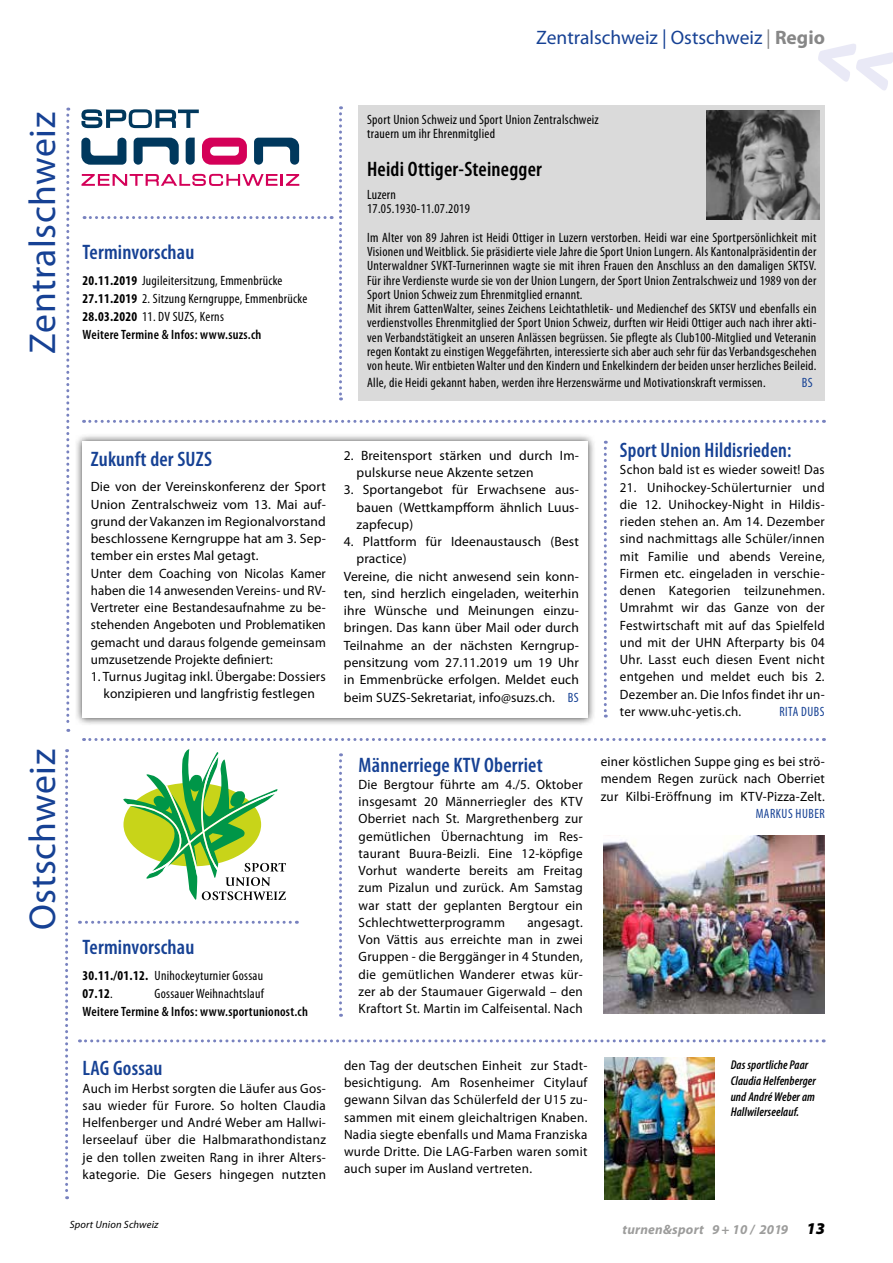
<style>
.page{position:relative;width:893px;height:1263px;background:#fff}
.page>*{position:absolute;margin:0;border:0;box-sizing:border-box;transform-origin:0 0}
.t1{font:37.5px "Myriad Pro";letter-spacing:.015em;color:#164194}
.t2{font:600 condensed 21px "Myriad Pro";letter-spacing:.01em;color:#164194}
.t3{font:600 condensed 21px "Myriad Pro";letter-spacing:.01em;color:#164194;scale:.96 1}
.t4{font:600 condensed 21px "Myriad Pro";letter-spacing:.01em;color:#000}
.t5{font:19.5px "Myriad Pro";color:#164194}
.t6{font:13.5px/17.2px "Myriad Pro";letter-spacing:.01em;color:#000;text-align:justify}
.t7{font:condensed 13.5px/14.2px "Myriad Pro";letter-spacing:.02em;color:#000}
.t8{font:13.5px/17.2px "Myriad Pro";letter-spacing:.01em;color:#000;text-align:justify;scale:.96 1}
.t9{font:600 condensed 13.5px "Myriad Pro";letter-spacing:.02em;color:#000}
.t10{font:italic 700 13.5px "Myriad Pro";letter-spacing:.015em;color:#9d9d9c}
.t11{font:condensed 13.5px "Myriad Pro";letter-spacing:.04em;color:#164194;scale:.96 1}
.t12{font:condensed 13.5px "Myriad Pro";letter-spacing:.04em;color:#164194}
.t13{font:italic 600 condensed 12.75px/15.8px "Myriad Pro";letter-spacing:.01em;color:#000}
.t14{font:italic 10.5px "Myriad Pro";letter-spacing:.015em;color:#000}
.s1{color:#878787}
.s2{font-weight:700;color:#878787}
.s3{font-weight:700}
.s4{font-weight:600}
.s5{font-stretch:condensed;color:#164194}
.s6{font-weight:900;font-size:16.5px;color:#000}
</style>
<div class="page">
<svg style="left:65px;top:749px;width:3px;height:450px"></svg>
<svg style="left:84px;top:738px;width:733px;height:3px"></svg>
<svg style="left:66px;top:108px;width:3px;height:624px"></svg>
<svg style="left:79px;top:921px;width:211px;height:3px"></svg>
<svg style="left:79px;top:1039px;width:738px;height:3px"></svg>
<svg style="left:339px;top:753px;width:3px;height:264px"></svg>
<svg style="left:123px;top:749px;width:163px;height:151px"></svg>
<svg style="left:84px;top:216px;width:241px;height:3px"></svg>
<svg style="left:202px;top:138px;width:45px;height:27px"></svg>
<svg style="left:82px;top:174px;width:217px;height:12px"></svg>
<svg style="left:254px;top:138px;width:45px;height:27px"></svg>
<svg style="left:81px;top:138px;width:45px;height:27px"></svg>
<svg style="left:134px;top:138px;width:45px;height:27px"></svg>
<svg style="left:186px;top:138px;width:9px;height:27px"></svg>
<svg style="left:81px;top:109px;width:118px;height:19px"></svg>
<svg style="left:84px;top:420px;width:733px;height:3px"></svg>
<svg style="left:339px;top:106px;width:3px;height:294px"></svg>
<svg style="left:604px;top:441px;width:3px;height:276px"></svg>
<div style="left:359px;top:105px;width:466px;height:295px;background:#dadada"></div>
<img style="left:706px;top:111px;width:113px;height:108px">
<div style="left:74px;top:433px;width:521px;height:293px;background:#000;opacity:.75"></div>
<div style="left:82px;top:441px;width:505px;height:276px;background:#fff"></div>
<img style="left:604px;top:835px;width:221px;height:178px">
<img style="left:604px;top:1057px;width:110px;height:142px">
<svg style="left:818px;top:44px;width:75px;height:47px"></svg>
<h3 class="t5" style="left:536px;top:27px;width:290px">Zentralschweiz | Ostschweiz <span class="s1">|</span> <span class="s2">Regio</span></h3>
<h1 class="t1" style="left:22px;top:354px;width:243px;rotate:-90deg">Zentralschweiz</h1>
<h2 class="t2" style="left:83px;top:240px;width:113px">Terminvorschau</h2>
<p class="t7" style="left:83px;top:272px;width:226px;line-height:18px"><span class="s3">20.11.2019</span> Jugileitersitzung, Emmenbrücke <span class="s3">27.11.2019</span> 2. Sitzung Kerngruppe, Emmenbrücke <span class="s3">28.03.2020</span> 11. DV SUZS, Kerns<br><span class="s4">Weitere Termine &amp; Infos: www.suzs.ch</span></p>
<p class="t7" style="left:367px;top:113px;width:233px">Sport Union Schweiz und Sport Union Zentralschweiz trauern um ihr Ehrenmitglied</p>
<h2 class="t4" style="left:367px;top:158px;width:176px">Heidi Ottiger-Steinegger</h2>
<p class="t7" style="left:367px;top:188px;width:104px">Luzern<br>17.05.1930-11.07.2019</p>
<p class="t7" style="left:367px;top:231px;width:451px">Im Alter von 89 Jahren ist Heidi Ottiger in Luzern verstorben. Heidi war eine Sportpersönlichkeit mit Visionen und Weitblick. Sie präsidierte viele Jahre die Sport Union Lungern. Als Kantonalpräsidentin der Unterwaldner SVKT-Turnerinnen wagte sie mit ihren Frauen den Anschluss an den damaligen SKTSV.<br>Für ihre Verdienste wurde sie von der Union Lungern, der Sport Union Zentralschweiz und 1989 von der Sport Union Schweiz zum Ehrenmitglied ernannt.<br>Mit ihrem GattenWalter, seines Zeichens Leichtathletik- und Medienchef des SKTSV und ebenfalls ein verdienstvolles Ehrenmitglied der Sport Union Schweiz, durften wir Heidi Ottiger auch nach ihrer akti&shy;ven Verbandstätigkeit an unseren Anlässen begrüssen. Sie pflegte als Club100-Mitglied und Veteranin regen Kontakt zu einstigen Weggefährten, interessierte sich aber auch sehr für das Verbandsgeschehen von heute. Wir entbieten Walter und den Kindern und Enkelkindern der beiden unser herzliches Beileid.</p>
<p class="t7" style="left:367px;top:375px;width:400px">Alle, die Heidi gekannt haben, werden ihre Herzenswärme und Motivationskraft vermissen.</p>
<p class="t12" style="left:802px;top:375px;width:12px">BS</p>
<h2 class="t2" style="left:91px;top:447px;width:123px">Zukunft der SUZS</h2>
<p class="t6" style="left:91px;top:478px;width:237px;text-align:left">Die von der Vereinskonferenz der Sport Union Zentralschweiz vom 13. Mai auf&shy;grund der Vakanzen im Regionalvorstand beschlossene Kerngruppe hat am 3. Sep&shy;tember ein erstes Mal getagt.<br>Unter dem Coaching von Nicolas Kamer haben die 14 anwesenden Vereins- und RV-Vertreter eine Bestandesaufnahme zu be&shy;stehenden Angeboten und Problematiken gemacht und daraus folgende gemeinsam umzusetzende Projekte definiert:</p>
<p class="t6" style="left:91px;top:668px;width:237px;text-align:center">1. Turnus Jugitag inkl. Übergabe: Dossiers konzipieren und langfristig festlegen</p>
<h1 class="t1" style="left:22px;top:930px;width:182px;rotate:-90deg">Ostschweiz</h1>
<h2 class="t2" style="left:83px;top:935px;width:113px">Terminvorschau</h2>
<p class="t7" style="left:83px;top:967px;width:182px;line-height:18px"><span class="s3">30.11./01.12.</span> Unihockeyturnier Gossau<br><span class="s3">07.12</span>.</p>
<p class="t7" style="left:155px;top:987px;width:111px">Gossauer Weihnachtslauf</p>
<p class="t9" style="left:83px;top:1004px;width:227px">Weitere Termine &amp; Infos: www.sportunionost.ch</p>
<h2 class="t2" style="left:83px;top:1057px;width:82px">LAG Gossau</h2>
<p class="t6" style="left:83px;top:1080px;width:245px">Auch im Herbst sorgten die Läufer aus Gos&shy;sau wieder für Furore. So holten Claudia Helfenberger und André Weber am Hallwi&shy;lerseelauf über die Halbmarathondistanz je den tollen zweiten Rang in ihrer Alters&shy;kategorie. Die Gesers hingegen nutzten</p>
<p class="t14" style="left:70px;top:1218px;width:90px">Sport Union Schweiz</p>
<p class="t6" style="left:357px;top:447px;width:224px;text-indent:-13px">2. Breitensport stärken und durch Im&shy;pulskurse neue Akzente setzen</p>
<p class="t6" style="left:357px;top:482px;width:224px;text-indent:-13px">3. Sportangebot für Erwachsene aus&shy;bauen (Wettkampfform ähnlich Luus&shy;zapfecup)</p>
<p class="t6" style="left:344px;top:533px;width:237px">4. Plattform für Ideenaustausch (Best</p>
<p class="t6" style="left:357px;top:551px;width:52px">practice)</p>
<p class="t6" style="left:344px;top:568px;width:237px">Vereine, die nicht anwesend sein konn-</p>
<p class="t6" style="left:344px;top:585px;width:237px">ten, sind herzlich eingeladen, weiterhin</p>
<p class="t6" style="left:344px;top:602px;width:237px">ihre Wünsche und Meinungen einzu-</p>
<p class="t6" style="left:344px;top:620px;width:237px">bringen. Das kann über Mail oder durch</p>
<p class="t6" style="left:344px;top:637px;width:237px">Teilnahme an der nächsten Kerngrup-</p>
<p class="t6" style="left:344px;top:654px;width:237px">pensitzung vom 27.11.2019 um 19 Uhr</p>
<p class="t6" style="left:344px;top:671px;width:237px">in Emmenbrücke erfolgen. Meldet euch</p>
<p class="t6" style="left:344px;top:689px;width:236px">beim SUZS-Sekretariat, info@suzs.ch. <span class="s5">BS</span></p>
<h2 class="t2" style="left:359px;top:753px;width:186px">Männerriege KTV Oberriet</h2>
<p class="t6" style="left:359px;top:776px;width:226px">Die Bergtour führte am 4./5. Oktober insgesamt 20 Männerriegler des KTV Oberriet nach St. Margrethenberg zur gemütlichen Übernachtung im Res&shy;taurant Buura-Beizli. Eine 12-köpfige Vorhut wanderte bereits am Freitag zum Pizalun und zurück. Am Samstag war statt der geplanten Bergtour ein Schlechtwetterprogramm</p>
<p class="t6" style="left:359px;top:914px;width:226px;text-indent:169px">angesagt.<br>Von Vättis aus erreichte man in zwei Gruppen - die Berggänger in 4 Stunden, die gemütlichen Wanderer etwas kür&shy;zer ab der Staumauer Gigerwald – den Kraftort St. Martin im Calfeisental. Nach</p>
<h2 class="t3" style="left:620px;top:439px;width:180px">Sport Union Hildisrieden:</h2>
<p class="t8" style="left:620px;top:461px;width:215px">Schon bald ist es wieder soweit! Das</p>
<p class="t8" style="left:620px;top:479px;width:215px">21. Unihockey-Schülerturnier und die 12. Unihockey-Night in Hildis&shy;rieden stehen an. Am 14. Dezember sind nachmittags alle Schüler/innen mit Familie und abends Vereine, Firmen etc. eingeladen in verschie&shy;denen Kategorien teilzunehmen.<br>Umrahmt wir das Ganze von der Festwirtschaft mit auf das Spielfeld und mit der UHN Afterparty bis 04<br>Uhr. Lasst euch diesen Event nicht entgehen und meldet euch bis 2.<br>Dezember an. Die Infos findet ihr un&shy;ter www.uhc-yetis.ch.</p>
<p class="t11" style="left:779px;top:704px;width:49px">RITA DUBS</p>
<p class="t6" style="left:601px;top:753px;width:226px">einer köstlichen Suppe ging es bei strö&shy;mendem Regen zurück nach Oberriet zur Kilbi-Eröffnung im KTV-Pizza-Zelt.</p>
<p class="t11" style="left:756px;top:806px;width:74px">MARKUS HUBER</p>
<p class="t6" style="left:344px;top:1057px;width:245px">den Tag der deutschen Einheit zur Stadt&shy;besichtigung. Am Rosenheimer Citylauf gewann Silvan das Schülerfeld der U15 zu&shy;sammen mit einem gleichaltrigen Knaben.<br>Nadia siegte ebenfalls und Mama Franziska wurde Dritte. Die LAG-Farben waren somit auch super im Ausland vertreten.</p>
<p class="t13" style="left:731px;top:1057px;width:87px">Das sportliche Paar<br>Claudia Helfenberger und André Weber am<br>Hallwilerseelauf.</p>
<p class="t10" style="left:623px;top:1222px;width:204px">turnen&amp;sport 9 + 10 / 2019 <span class="s6">13</span></p>
</div>
